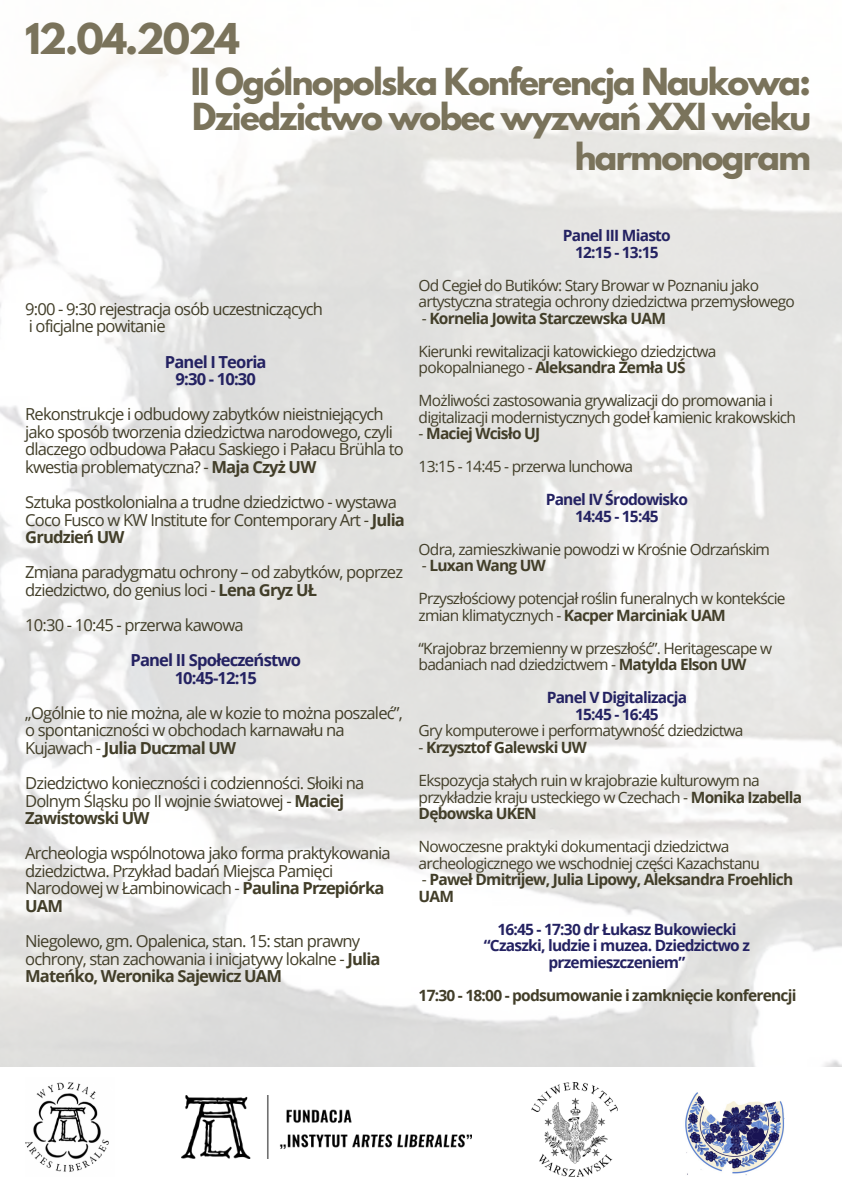
<style>
.page{position:relative;width:842px;height:1191px;background:#fff}
.page>*{position:absolute;margin:0;border:0;box-sizing:border-box;transform-origin:0 0}
.t1{font:700 37.6px "League Spartan";letter-spacing:-.05em;color:#7a735b}
.t2{font:700 33px/35.2px "League Spartan";letter-spacing:-.05em;color:#7a735b}
.t3{font:16.6px/17.6px "Open Sans";letter-spacing:-.05em;color:#423e29}
.t4{font:700 16.6px/17.6px "Open Sans";letter-spacing:-.05em;color:#242262;text-align:center}
.t5{font:15.5px/16.5px "Open Sans";letter-spacing:-.05em;color:#423e29}
.t6{font:700 15.5px/16.5px "Open Sans";letter-spacing:-.05em;color:#423e29}
.t7{font:700 15.5px/16.5px "Open Sans";letter-spacing:-.05em;color:#242262;text-align:center}
.s1{font-weight:700}
.s2{font-weight:400}
</style>
<div class="page">
<img style="left:25px;top:1082px;width:84px;height:90px">
<img style="left:182px;top:1095px;width:289px;height:63px">
<img style="left:532px;top:1082px;width:85px;height:94px">
<img style="left:685px;top:1092px;width:100px;height:83px">
<p class="t1" style="left:25px;top:20px;width:216px">12.04.2024</p>
<p class="t2" style="left:191px;top:68px;width:622px">II Ogólnopolska Konferencja Naukowa:<br>Dziedzictwo wobec wyzwań XXI wieku</p>
<h3 class="t2" style="left:575px;top:143px;width:238px">harmonogram</h3>
<p class="t3" style="left:25px;top:299px;width:299px">9:00 - 9:30 rejestracja osób uczestniczących</p>
<p class="t3" style="left:29px;top:317px;width:138px">i oficjalne powitanie</p>
<p class="t4" style="left:165px;top:352px;width:103px">Panel I Teoria<br>9:30 - 10:30</p>
<h3 class="t3" style="left:25px;top:405px;width:380px">Rekonstrukcje i odbudowy zabytków nieistniejących jako sposób tworzenia dziedzictwa narodowego, czyli dlaczego odbudowa Pałacu Saskiego i Pałacu Brühla to kwestia problematyczna? - <span class="s1">Maja Czyż UW</span></h3>
<p class="t3" style="left:25px;top:493px;width:381px">Sztuka postkolonialna a trudne dziedzictwo - wystawa<br>Coco Fusco w KW Institute for Contemporary Art - <span class="s1">Julia<br>Grudzień UW</span></p>
<p class="t3" style="left:25px;top:563px;width:379px">Zmiana paradygmatu ochrony – od zabytków, poprzez dziedzictwo, do genius loci - <span class="s1">Lena Gryz UŁ</span></p>
<p class="t3" style="left:25px;top:615px;width:220px">10:30 - 10:45 - przerwa kawowa</p>
<p class="t4" style="left:130px;top:651px;width:172px">Panel II Społeczeństwo<br>10:45-12:15</p>
<h3 class="t3" style="left:25px;top:703px;width:379px">„Ogólnie to nie można, ale w kozie to można poszaleć”, o spontaniczności w obchodach karnawału na<br>Kujawach - <span class="s1">Julia Duczmal UW</span></h3>
<p class="t3" style="left:25px;top:773px;width:341px">Dziedzictwo konieczności i codzienności. Słoiki na<br>Dolnym Śląsku po II wojnie światowej - <span class="s1">Maciej<br>Zawistowski UW</span></p>
<p class="t3" style="left:25px;top:844px;width:367px">Archeologia wspólnotowa jako forma praktykowania dziedzictwa. Przykład badań Miejsca Pamięci Narodowej w Łambinowicach - <span class="s1">Paulina Przepiórka UAM</span></p>
<p class="t3" style="left:25px;top:931px;width:357px">Niegolewo, gm. Opalenica, stan. 15: stan prawny ochrony, stan zachowania i inicjatywy lokalne - <span class="s1">Julia<br>Mateńko, Weronika Sajewicz UAM</span></p>
<p class="t7" style="left:563px;top:227px;width:109px">Panel III Miasto<br>12:15 - 13:15</p>
<p class="t5" style="left:419px;top:276px;width:378px">Od Cegieł do Butików: Stary Browar w Poznaniu jako artystyczna strategia ochrony dziedzictwa przemysłowego</p>
<p class="t6" style="left:422px;top:309px;width:246px"><span class="s2">-</span> Kornelia Jowita Starczewska UAM</p>
<h3 class="t5" style="left:419px;top:342px;width:299px">Kierunki rewitalizacji katowickiego dziedzictwa pokopalnianego - <span class="s1">Aleksandra Żemła UŚ</span></h3>
<p class="t5" style="left:419px;top:392px;width:379px">Możliwości zastosowania grywalizacji do promowania i digitalizacji modernistycznych godeł kamienic krakowskich</p>
<p class="t6" style="left:419px;top:425px;width:123px"><span class="s2">-</span> Maciej Wcisło UJ</p>
<p class="t5" style="left:419px;top:458px;width:216px">13:15 - 14:45 - przerwa lunchowa</p>
<p class="t7" style="left:546px;top:491px;width:144px">Panel IV Środowisko<br>14:45 - 15:45</p>
<p class="t5" style="left:419px;top:540px;width:353px">Odra, zamieszkiwanie powodzi w Krośnie Odrzańskim</p>
<p class="t6" style="left:422px;top:557px;width:125px"><span class="s2">-</span> Luxan Wang UW</p>
<p class="t5" style="left:419px;top:590px;width:368px">Przyszłościowy potencjał roślin funeralnych w kontekście zmian klimatycznych - <span class="s1">Kacper Marciniak UAM</span></p>
<p class="t5" style="left:419px;top:639px;width:355px">“Krajobraz brzemienny w przeszłość”. Heritagescape w badaniach nad dziedzictwem - <span class="s1">Matylda Elson UW</span></p>
<p class="t7" style="left:547px;top:689px;width:142px">Panel V Digitalizacja</p>
<p class="t7" style="left:575px;top:705px;width:85px">15:45 - 16:45</p>
<p class="t5" style="left:419px;top:722px;width:326px">Gry komputerowe i performatywność dziedzictwa</p>
<h3 class="t6" style="left:419px;top:738px;width:170px"><span class="s2">-</span> Krzysztof Galewski UW</h3>
<h3 class="t5" style="left:419px;top:771px;width:385px">Ekspozycja stałych ruin w krajobrazie kulturowym na przykładzie kraju usteckiego w Czechach - <span class="s1">Monika Izabella<br>Dębowska UKEN</span></h3>
<p class="t5" style="left:419px;top:837px;width:343px">Nowoczesne praktyki dokumentacji dziedzictwa archeologicznego we wschodniej części Kazachstanu</p>
<p class="t6" style="left:419px;top:870px;width:376px"><span class="s2">-</span> Paweł Dmitrijew, Julia Lipowy, Aleksandra Froehlich<br>UAM</p>
<p class="t7" style="left:484px;top:920px;width:268px">16:45 - 17:30 dr Łukasz Bukowiecki “Czaszki, ludzie i muzea. Dziedzictwo z przemieszczeniem”</p>
<p class="t6" style="left:419px;top:986px;width:379px">17:30 - 18:00 - podsumowanie i zamknięcie konferencji</p>
</div>
